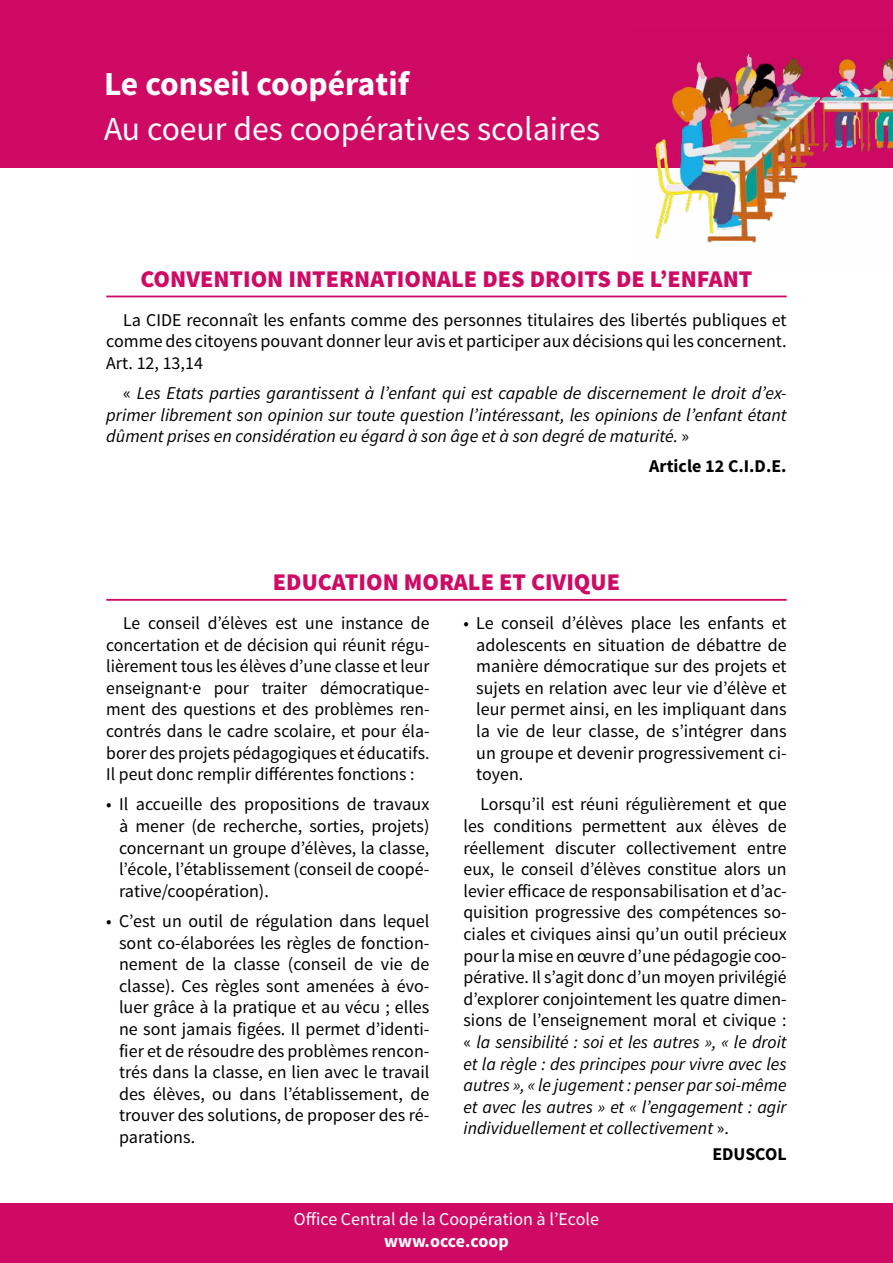
<style>
.page{position:relative;width:893px;height:1263px;background:#fff}
.page>*{position:absolute;margin:0;border:0;box-sizing:border-box;transform-origin:0 0}
.titre{font:33.6px "Source Sans Pro";color:#fff}
.t1{font:700 33.6px "Source Sans Pro";color:#fff}
.sous_titre{font:900 24px "Source Sans Pro";color:#cf0a65}
.texte_courant{font:18px/21.6px "Source Sans Pro";color:#000;text-align:justify}
.texte_courant-2{font:italic 18px/21.6px "Source Sans Pro";color:#000;text-align:justify}
.t2{font:18px "Source Sans Pro";color:#fff}
.signature{font:700 18px "Source Sans Pro";color:#000}
.t3{font:700 18px "Source Sans Pro";color:#fff}
.s1{font-style:normal}
.s2{font-style:italic}
</style>
<div class="page">
<div style="left:0;top:1203px;width:893px;height:60px;background:#cf0a65"></div>
<div style="left:0;top:0;width:893px;height:168px;background:#cf0a65"></div>
<hr style="left:106px;top:296px;width:681px;height:1px;background:#cf0a65">
<hr style="left:106px;top:599px;width:681px;height:2px;background:#cf0a65">
<img style="left:655px;top:53px;width:238px;height:190px">
<p class="t1" style="left:104px;top:63px;width:307px">Le conseil coopératif</p>
<p class="titre" style="left:104px;top:108px;width:498px">Au coeur des coopératives scolaires</p>
<p class="sous_titre" style="left:141px;top:263px;width:613px">CONVENTION INTERNATIONALE DES DROITS DE L’ENFANT</p>
<p class="texte_courant" style="left:106px;top:309px;width:682px;text-indent:17px">La CIDE reconnaît les enfants comme des personnes titulaires des libertés publiques et comme des citoyens pouvant donner leur avis et participer aux décisions qui les concernent.<br>Art. 12, 13,14</p>
<p class="texte_courant-2" style="left:106px;top:382px;width:682px;text-indent:17px"><span class="s1">«</span> Les Etats parties garantissent à l’enfant qui est capable de discernement le droit d’ex&shy;primer librement son opinion sur toute question l’intéressant, les opinions de l’enfant étant dûment prises en considération eu égard à son âge et à son degré de maturité. <span class="s1">»</span></p>
<p class="signature" style="left:649px;top:455px;width:139px">Article 12 C.I.D.E.</p>
<p class="sous_titre" style="left:273px;top:567px;width:349px">EDUCATION MORALE ET CIVIQUE</p>
<p class="texte_courant" style="left:106px;top:613px;width:325px;text-indent:17px">Le conseil d’élèves est une instance de concertation et de décision qui réunit régu&shy;lièrement tous les élèves d’une classe et leur enseignant·e pour traiter démocratique&shy;ment des questions et des problèmes ren&shy;contrés dans le cadre scolaire, et pour éla&shy;borer des projets pédagogiques et éducatifs.<br>Il peut donc remplir différentes fonctions :</p>
<p class="texte_courant" style="left:119px;top:794px;width:312px;text-indent:-13px">• Il accueille des propositions de travaux à mener (de recherche, sorties, projets) concernant un groupe d’élèves, la classe, l’école, l’établissement (conseil de coopé&shy;rative/coopération).</p>
<p class="texte_courant" style="left:119px;top:910px;width:312px;text-indent:-13px">• C’est un outil de régulation dans lequel sont co-élaborées les règles de fonction&shy;nement de la classe (conseil de vie de classe). Ces règles sont amenées à évo&shy;luer grâce à la pratique et au vécu ; elles ne sont jamais figées. Il permet d’identi&shy;fier et de résoudre des problèmes rencon&shy;trés dans la classe, en lien avec le travail des élèves, ou dans l’établissement, de trouver des solutions, de proposer des ré&shy;parations.</p>
<p class="texte_courant" style="left:476px;top:613px;width:312px;text-indent:-13px">• Le conseil d’élèves place les enfants et adolescents en situation de débattre de manière démocratique sur des projets et sujets en relation avec leur vie d’élève et leur permet ainsi, en les impliquant dans la vie de leur classe, de s’intégrer dans un groupe et devenir progressivement ci&shy;toyen.</p>
<p class="texte_courant" style="left:463px;top:794px;width:325px;text-indent:17px">Lorsqu’il est réuni régulièrement et que les conditions permettent aux élèves de réellement discuter collectivement entre eux, le conseil d’élèves constitue alors un levier efficace de responsabilisation et d’ac&shy;quisition progressive des compétences so&shy;ciales et civiques ainsi qu’un outil précieux pour la mise en œuvre d’une pédagogie coo&shy;pérative. Il s’agit donc d’un moyen privilégié d’explorer conjointement les quatre dimen&shy;sions de l’enseignement moral et civique : « <span class="s2">la sensibilité : soi et les autres », « le droit et la règle : des principes pour vivre avec les autres », « le jugement : penser par soi-même et avec les autres » et « l’engagement : agir individuellement et collectivement</span> ».</p>
<p class="signature" style="left:712px;top:1143px;width:76px">EDUSCOL</p>
<p class="t2" style="left:294px;top:1208px;width:307px">Office Central de la Coopération à l’Ecole</p>
<p class="t3" style="left:384px;top:1229px;width:126px">www.occe.coop</p>
</div>
